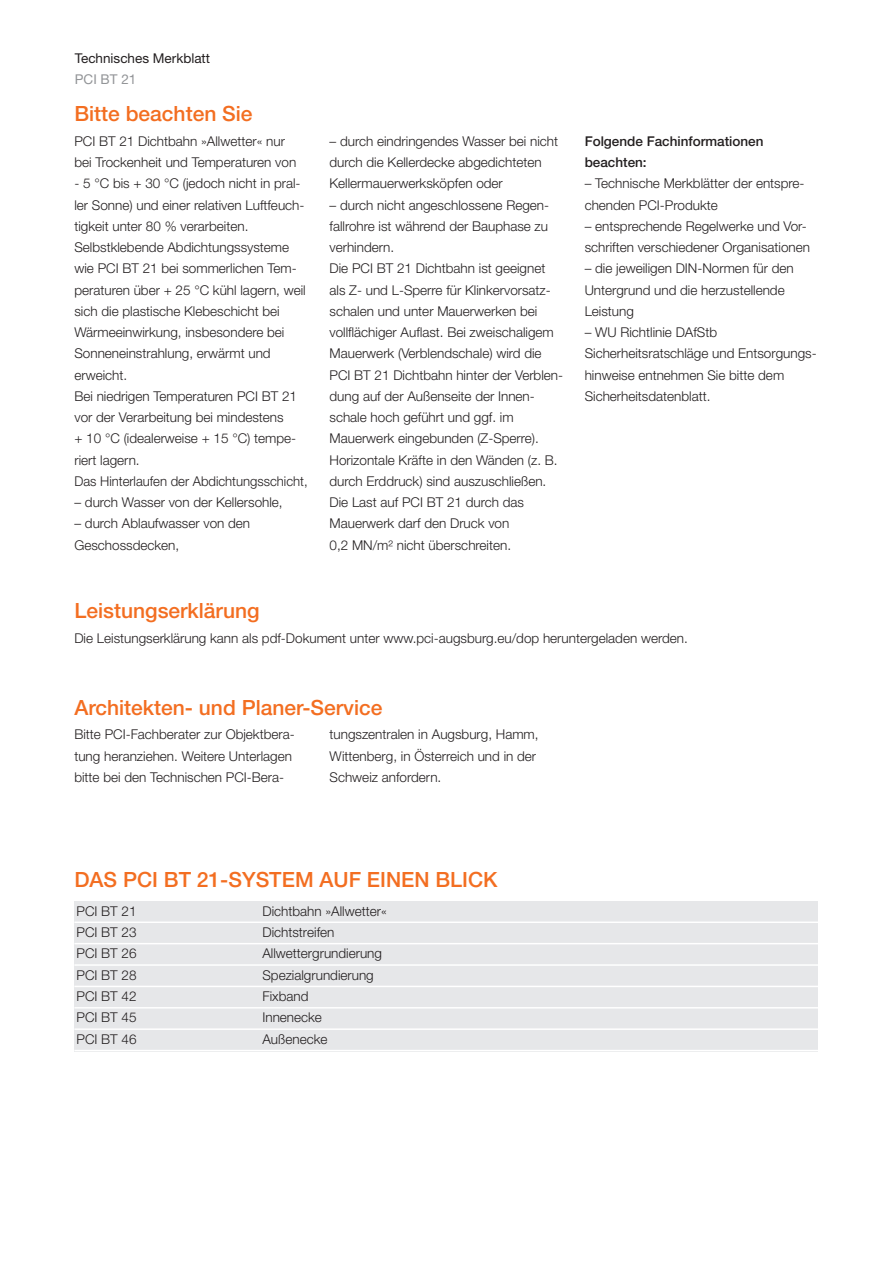
<style>
.page{position:relative;width:893px;height:1263px;background:#fff}
.page>*{position:absolute;margin:0;border:0;box-sizing:border-box;transform-origin:0 0}
.t1{font:500 21px "Helvetica Neue LT Pro";color:#f36e21}
.t2{font:300 13.5px/21.3px "Helvetica Neue LT Pro";color:#231f20}
.t3{font:500 13.5px/21.3px "Helvetica Neue LT Pro";color:#231f20}
.t4{font:13.5px "Helvetica Neue LT Pro";color:#231f20}
.t5{font:13.5px "Helvetica Neue LT Pro";color:#939598}
</style>
<div class="page">
<div style="left:74px;top:902px;width:186px;height:20px;background:#e6e7e9"></div>
<div style="left:260px;top:902px;width:558px;height:20px;background:#e6e7e9"></div>
<div style="left:74px;top:922px;width:186px;height:22px;background:#e6e7e9"></div>
<div style="left:260px;top:922px;width:558px;height:22px;background:#e6e7e9"></div>
<div style="left:74px;top:944px;width:186px;height:21px;background:#e6e7e9"></div>
<div style="left:260px;top:944px;width:558px;height:21px;background:#e6e7e9"></div>
<div style="left:74px;top:965px;width:186px;height:21px;background:#e6e7e9"></div>
<div style="left:260px;top:965px;width:558px;height:21px;background:#e6e7e9"></div>
<div style="left:74px;top:986px;width:186px;height:22px;background:#e6e7e9"></div>
<div style="left:260px;top:986px;width:558px;height:22px;background:#e6e7e9"></div>
<div style="left:74px;top:1008px;width:186px;height:21px;background:#e6e7e9"></div>
<div style="left:260px;top:1008px;width:558px;height:21px;background:#e6e7e9"></div>
<div style="left:74px;top:1029px;width:186px;height:22px;background:#e6e7e9"></div>
<div style="left:260px;top:1029px;width:558px;height:22px;background:#e6e7e9"></div>
<hr style="left:74px;top:921px;width:744px;height:2px;background:#fff">
<hr style="left:74px;top:943px;width:744px;height:1px;background:#fff">
<hr style="left:74px;top:964px;width:744px;height:2px;background:#fff">
<hr style="left:74px;top:986px;width:744px;height:1px;background:#fff">
<hr style="left:74px;top:1007px;width:744px;height:1px;background:#fff">
<hr style="left:74px;top:1028px;width:744px;height:2px;background:#fff">
<hr style="left:74px;top:1050px;width:744px;height:1px;background:#fff">
<p class="t4" style="left:75px;top:53px;width:137px">Technisches Merkblatt</p>
<p class="t5" style="left:75px;top:74px;width:63px">PCI BT 21</p>
<h1 class="t1" style="left:74px;top:106px;width:180px">Bitte beachten Sie</h1>
<p class="t2" style="left:74px;top:132px;width:223px">PCI BT 21 Dichtbahn »Allwetter« nur bei Trockenheit und Temperaturen von</p>
<p class="t2" style="left:74px;top:174px;width:235px">- 5 °C bis + 30 °C (jedoch nicht in pral&shy;ler Sonne) und einer relativen Luftfeuch&shy;tigkeit unter 80 % verarbeiten.<br>Selbstklebende Abdichtungssysteme wie PCI BT 21 bei sommerlichen Tem&shy;peraturen über + 25 °C kühl lagern, weil sich die plastische Klebeschicht bei Wärmeeinwirkung, insbesondere bei Sonneneinstrahlung, erwärmt und erweicht.<br>Bei niedrigen Temperaturen PCI BT 21 vor der Verarbeitung bei mindestens<br>+ 10 °C (idealerweise + 15 °C) tempe&shy;riert lagern.<br>Das Hinterlaufen der Abdichtungsschicht,</p>
<p class="t2" style="left:74px;top:493px;width:210px">– durch Wasser von der Kellersohle,</p>
<p class="t2" style="left:74px;top:514px;width:177px">– durch Ablaufwasser von den<br>Geschossdecken,</p>
<h1 class="t1" style="left:74px;top:603px;width:187px">Leistungserklärung</h1>
<p class="t2" style="left:330px;top:132px;width:230px">– durch eindringendes Wasser bei nicht durch die Kellerdecke abgedichteten<br>Kellermauerwerksköpfen oder</p>
<p class="t2" style="left:330px;top:195px;width:235px">– durch nicht angeschlossene Regen&shy;fallrohre ist während der Bauphase zu verhindern.<br>Die PCI BT 21 Dichtbahn ist geeignet als Z- und L-Sperre für Klinkervorsatz&shy;schalen und unter Mauerwerken bei vollflächiger Auflast. Bei zweischaligem Mauerwerk (Verblendschale) wird die PCI BT 21 Dichtbahn hinter der Verblen&shy;dung auf der Außenseite der Innen&shy;schale hoch geführt und ggf. im Mauerwerk eingebunden (Z-Sperre).<br>Horizontale Kräfte in den Wänden (z. B. durch Erddruck) sind auszuschließen.<br>Die Last auf PCI BT 21 durch das Mauerwerk darf den Druck von<br>0,2 MN/m² nicht überschreiten.</p>
<p class="t3" style="left:585px;top:132px;width:180px">Folgende Fachinformationen beachten:</p>
<p class="t2" style="left:585px;top:174px;width:221px">– Technische Merkblätter der entspre&shy;chenden PCI-Produkte</p>
<p class="t2" style="left:585px;top:217px;width:227px">– entsprechende Regelwerke und Vor&shy;schriften verschiedener Organisationen</p>
<p class="t2" style="left:585px;top:259px;width:211px">– die jeweiligen DIN-Normen für den<br>Untergrund und die herzustellende<br>Leistung</p>
<p class="t2" style="left:585px;top:323px;width:234px">– WU Richtlinie DAfStb<br>Sicherheitsratschläge und Entsorgungs&shy;hinweise entnehmen Sie bitte dem<br>Sicherheitsdatenblatt.</p>
<p class="t2" style="left:74px;top:628px;width:615px">Die Leistungserklärung kann als pdf-Dokument unter www.pci-augsburg.eu/dop heruntergeladen werden.</p>
<h1 class="t1" style="left:74px;top:700px;width:310px">Architekten- und Planer-Service</h1>
<p class="t2" style="left:74px;top:725px;width:222px">Bitte PCI-Fachberater zur Objektbera&shy;tung heranziehen. Weitere Unterlagen bitte bei den Technischen PCI-Bera-</p>
<p class="t2" style="left:330px;top:725px;width:211px">tungszentralen in Augsburg, Hamm,<br>Wittenberg, in Österreich und in der<br>Schweiz anfordern.</p>
<h1 class="t1" style="left:74px;top:872px;width:425px">DAS PCI BT 21-SYSTEM AUF EINEN BLICK</h1>
<p class="t2" style="left:77px;top:901px;width:62px">PCI BT 21</p>
<p class="t2" style="left:262px;top:901px;width:126px">Dichtbahn »Allwetter«</p>
<p class="t2" style="left:77px;top:923px;width:62px">PCI BT 23</p>
<p class="t2" style="left:262px;top:923px;width:73px">Dichtstreifen</p>
<p class="t2" style="left:77px;top:944px;width:62px">PCI BT 26</p>
<p class="t2" style="left:262px;top:944px;width:121px">Allwettergrundierung</p>
<p class="t2" style="left:77px;top:965px;width:62px">PCI BT 28</p>
<p class="t2" style="left:262px;top:965px;width:113px">Spezialgrundierung</p>
<p class="t2" style="left:77px;top:987px;width:62px">PCI BT 42</p>
<p class="t2" style="left:262px;top:987px;width:47px">Fixband</p>
<p class="t2" style="left:77px;top:1008px;width:62px">PCI BT 45</p>
<p class="t2" style="left:262px;top:1008px;width:61px">Innenecke</p>
<p class="t2" style="left:77px;top:1030px;width:62px">PCI BT 46</p>
<p class="t2" style="left:262px;top:1030px;width:67px">Außenecke</p>
</div>
